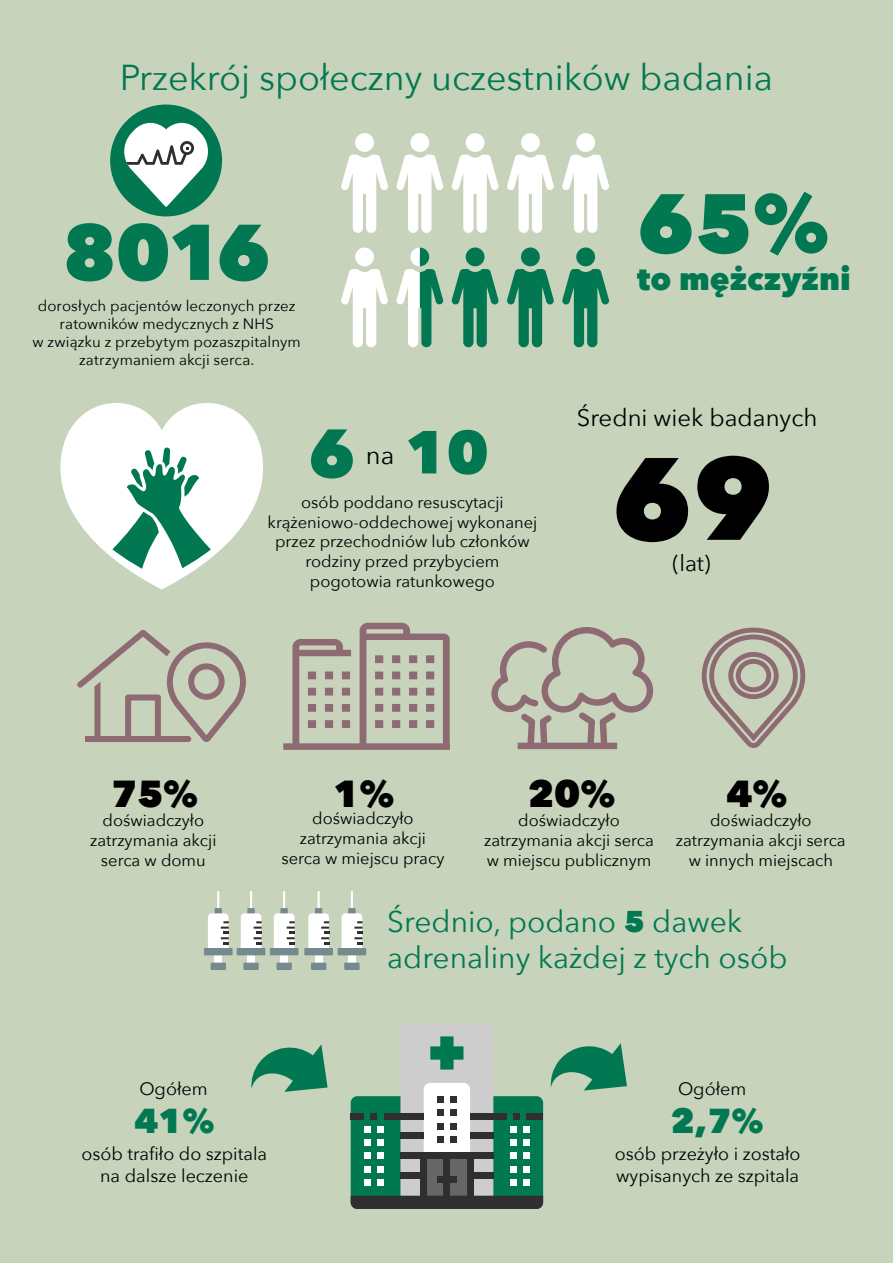
<style>
.page{position:relative;width:893px;height:1263px;background:#c7d4bb}
.page>*{position:absolute;margin:0;border:0;box-sizing:border-box;transform-origin:0 0}
.t1{font:800 115.5px "Avenir Next";color:#000}
.t2{font:800 82.5px "Avenir Next";color:#027852}
.t3{font:800 78px "Avenir Next";color:#027852}
.t4{font:800 67.5px "Avenir Next";color:#027852}
.t5{font:800 60px "Avenir Next";color:#027852}
.t6{font:800 37.5px "Avenir Next";color:#000}
.t7{font:36px "Avenir Next";color:#027852}
.t8{font:800 34.5px "Avenir Next";color:#027852}
.t9{font:800 31.5px "Avenir Next";color:#027852}
.t10{font:30px/36px "Avenir Next";color:#027852}
.t11{font:25.5px "Avenir Next";color:#000}
.t12{font:24px "Avenir Next";color:#000}
.t13{font:22.5px "Avenir Next";color:#000}
.t14{font:18px/21.6px "Avenir Next";color:#000;text-align:center}
.t15{font:16.5px/19.8px "Avenir Next";color:#000;text-align:center}
.t16{font:15px/18px "Avenir Next";letter-spacing:.005em;color:#000;text-align:center}
.s1{font-weight:800}
</style>
<div class="page">
<div style="left:110px;top:104px;width:112px;height:112px;background:#027852;border-radius:50%"></div>
<svg style="left:122px;top:123px;width:88px;height:84px"></svg>
<svg style="left:341px;top:155px;width:47px;height:78px"></svg>
<div style="left:355px;top:133px;width:19px;height:19px;background:#fff;border-radius:50%"></div>
<svg style="left:396px;top:155px;width:48px;height:78px"></svg>
<div style="left:410px;top:133px;width:19px;height:19px;background:#fff;border-radius:50%"></div>
<svg style="left:451px;top:155px;width:48px;height:78px"></svg>
<div style="left:466px;top:133px;width:19px;height:19px;background:#fff;border-radius:50%"></div>
<svg style="left:507px;top:155px;width:47px;height:78px"></svg>
<div style="left:521px;top:133px;width:19px;height:19px;background:#fff;border-radius:50%"></div>
<svg style="left:562px;top:155px;width:47px;height:78px"></svg>
<div style="left:576px;top:133px;width:19px;height:19px;background:#fff;border-radius:50%"></div>
<svg style="left:341px;top:269px;width:47px;height:78px"></svg>
<div style="left:355px;top:247px;width:19px;height:19px;background:#fff;border-radius:50%"></div>
<svg style="left:451px;top:269px;width:48px;height:78px"></svg>
<div style="left:466px;top:247px;width:19px;height:19px;background:#027852;border-radius:50%"></div>
<svg style="left:507px;top:269px;width:47px;height:78px"></svg>
<div style="left:521px;top:247px;width:19px;height:19px;background:#027852;border-radius:50%"></div>
<svg style="left:562px;top:269px;width:47px;height:78px"></svg>
<div style="left:576px;top:247px;width:19px;height:19px;background:#027852;border-radius:50%"></div>
<svg style="left:396px;top:247px;width:48px;height:100px"></svg>
<svg style="left:60px;top:403px;width:203px;height:186px"></svg>
<svg style="left:77px;top:629px;width:169px;height:113px"></svg>
<svg style="left:283px;top:623px;width:167px;height:127px"></svg>
<svg style="left:491px;top:627px;width:162px;height:122px"></svg>
<svg style="left:701px;top:627px;width:105px;height:121px"></svg>
<svg style="left:247px;top:955px;width:8px;height:8px"></svg>
<svg style="left:243px;top:963px;width:16px;height:7px"></svg>
<svg style="left:280px;top:955px;width:8px;height:8px"></svg>
<svg style="left:276px;top:963px;width:16px;height:7px"></svg>
<svg style="left:315px;top:955px;width:7px;height:8px"></svg>
<svg style="left:311px;top:963px;width:15px;height:7px"></svg>
<svg style="left:348px;top:955px;width:8px;height:8px"></svg>
<svg style="left:304px;top:891px;width:62px;height:64px"></svg>
<svg style="left:344px;top:963px;width:16px;height:7px"></svg>
<div style="left:400px;top:1023px;width:93px;height:186px;background:#cdcdcd;border-radius:7px"></div>
<svg style="left:430px;top:1036px;width:33px;height:33px"></svg>
<svg style="left:351px;top:1083px;width:192px;height:126px"></svg>
<svg style="left:251px;top:1044px;width:77px;height:48px"></svg>
<svg style="left:550px;top:1043px;width:77px;height:47px"></svg>
<svg style="left:215px;top:955px;width:7px;height:8px"></svg>
<svg style="left:204px;top:891px;width:94px;height:64px"></svg>
<svg style="left:211px;top:963px;width:15px;height:7px"></svg>
<h3 class="t7" style="left:120px;top:47px;width:654px">Przekrój społeczny uczestników badania</h3>
<h3 class="t3" style="left:62px;top:204px;width:210px">8016</h3>
<p class="t16" style="left:33px;top:296px;width:270px">dorosłych pacjentów leczonych przez ratowników medycznych z NHS<br>w związku z przebytym pozaszpitalnym zatrzymaniem akcji serca.</p>
<h3 class="t4" style="left:308px;top:412px;width:49px">6</h3>
<h3 class="t11" style="left:366px;top:434px;width:30px">na</h3>
<h3 class="t5" style="left:405px;top:415px;width:85px">10</h3>
<p class="t15" style="left:268px;top:491px;width:271px">osób poddano resuscytacji krążeniowo-oddechowej wykonanej przez przechodniów lub członków rodziny przed przybyciem pogotowia ratunkowego</p>
<h2 class="t2" style="left:637px;top:172px;width:194px">65%</h2>
<h3 class="t9" style="left:637px;top:260px;width:215px">to mężczyźni</h3>
<h3 class="t12" style="left:577px;top:397px;width:242px">Średni wiek badanych</h3>
<h1 class="t1" style="left:612px;top:428px;width:163px">69</h1>
<h3 class="t13" style="left:673px;top:544px;width:40px">(lat)</h3>
<h3 class="t6" style="left:111px;top:770px;width:89px">75%</h3>
<h3 class="t6" style="left:333px;top:770px;width:63px">1%</h3>
<h3 class="t6" style="left:528px;top:770px;width:89px">20%</h3>
<h3 class="t6" style="left:726px;top:770px;width:63px">4%</h3>
<p class="t15" style="left:90px;top:810px;width:128px">doświadczyło zatrzymania akcji serca w domu</p>
<p class="t15" style="left:281px;top:808px;width:164px">doświadczyło zatrzymania akcji serca w miejscu pracy</p>
<p class="t15" style="left:484px;top:810px;width:171px">doświadczyło zatrzymania akcji serca w miejscu publicznym</p>
<p class="t15" style="left:676px;top:810px;width:171px">doświadczyło zatrzymania akcji serca w innych miejscach</p>
<h3 class="t10" style="left:387px;top:902px;width:402px">Średnio, podano <span class="s1">5</span> dawek adrenaliny każdej z tych osób</h3>
<p class="t14" style="left:139px;top:1077px;width:70px">Ogółem</p>
<p class="t14" style="left:678px;top:1077px;width:70px">Ogółem</p>
<h3 class="t8" style="left:134px;top:1100px;width:82px">41%</h3>
<h3 class="t8" style="left:671px;top:1100px;width:94px">2,7%</h3>
<p class="t14" style="left:81px;top:1142px;width:187px">osób trafiło do szpitala na dalsze leczenie</p>
<p class="t14" style="left:615px;top:1142px;width:187px;text-align:left">osób przeżyło i zostało wypisanych ze szpitala</p>
</div>
